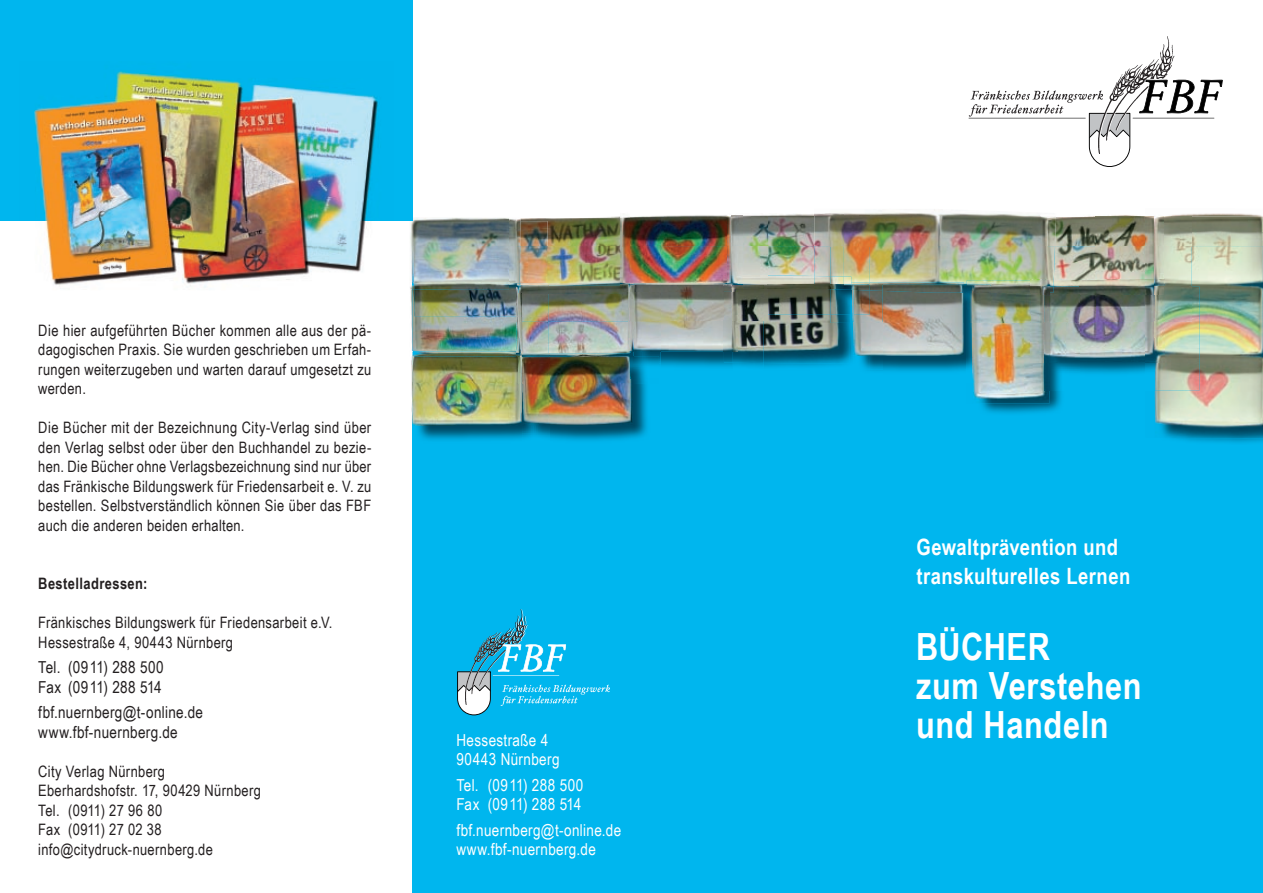
<style>
.page{position:relative;width:1263px;height:893px;background:#fff}
.page>*{position:absolute;margin:0;border:0;box-sizing:border-box;transform-origin:0 0}
.t1{font:700 37.5px/39px "Arial Narrow";letter-spacing:.015em;color:#fff}
.t2{font:700 22.5px/28.5px "Arial Narrow";letter-spacing:.02em;color:#fff}
.t3{font:16.5px/19.5px "Arial Narrow";letter-spacing:.02em;color:#fff}
.t4{font:16.5px/19.5px "Arial Narrow";letter-spacing:.02em;color:#231f20}
.t5{font:15.75px/19.5px "Arial Narrow";letter-spacing:.02em;color:#231f20;text-align:justify}
.t6{font:700 15.75px "Arial Narrow";letter-spacing:.025em;color:#231f20}
</style>
<div class="page">
<div style="left:412px;top:246px;width:851px;height:647px;background:#00b6ee"></div>
<img style="left:1119px;top:36px;width:55px;height:44px">
<svg style="left:968px;top:80px;width:255px;height:87px"></svg>
<img style="left:482px;top:609px;width:44px;height:35px">
<svg style="left:457px;top:644px;width:153px;height:71px"></svg>
<img style="left:410px;top:217px;width:99px;height:66px">
<img style="left:412px;top:246px;width:2px;height:37px">
<img style="left:414px;top:221px;width:133px;height:62px">
<img style="left:593px;top:216px;width:27px;height:2px">
<img style="left:520px;top:218px;width:110px;height:28px">
<img style="left:547px;top:246px;width:83px;height:37px">
<svg style="left:509px;top:219px;width:11px;height:2px"></svg>
<img style="left:664px;top:215px;width:64px;height:1px">
<img style="left:630px;top:216px;width:240px;height:30px">
<img style="left:661px;top:246px;width:67px;height:37px">
<img style="left:630px;top:218px;width:31px;height:65px">
<svg style="left:620px;top:216px;width:10px;height:2px"></svg>
<img style="left:731px;top:214px;width:83px;height:2px">
<img style="left:728px;top:246px;width:15px;height:30px">
<img style="left:767px;top:246px;width:63px;height:30px">
<img style="left:743px;top:216px;width:24px;height:60px">
<svg style="left:731px;top:216px;width:12px;height:1px"></svg>
<img style="left:814px;top:209px;width:226px;height:7px">
<svg style="left:844px;top:216px;width:26px;height:1px"></svg>
<img style="left:870px;top:216px;width:170px;height:69px">
<img style="left:844px;top:246px;width:26px;height:31px">
<img style="left:830px;top:216px;width:14px;height:60px">
<img style="left:1095px;top:215px;width:50px;height:2px">
<img style="left:1040px;top:216px;width:55px;height:30px">
<img style="left:1040px;top:246px;width:7px;height:34px">
<img style="left:1095px;top:217px;width:50px;height:77px">
<img style="left:1056px;top:246px;width:39px;height:41px">
<img style="left:1047px;top:217px;width:9px;height:63px">
<img style="left:883px;top:323px;width:84px;height:48px">
<img style="left:964px;top:293px;width:3px;height:30px">
<svg style="left:964px;top:285px;width:3px;height:8px"></svg>
<img style="left:883px;top:282px;width:81px;height:3px">
<img style="left:883px;top:293px;width:81px;height:63px">
<img style="left:883px;top:285px;width:81px;height:8px">
<img style="left:981px;top:390px;width:81px;height:24px">
<img style="left:967px;top:280px;width:64px;height:6px">
<img style="left:967px;top:293px;width:6px;height:86px">
<img style="left:967px;top:285px;width:23px;height:8px">
<img style="left:973px;top:323px;width:77px;height:80px">
<img style="left:990px;top:286px;width:41px;height:37px">
<img style="left:973px;top:286px;width:17px;height:97px">
<img style="left:1044px;top:362px;width:101px;height:28px">
<img style="left:1031px;top:294px;width:19px;height:68px">
<img style="left:1079px;top:294px;width:66px;height:68px">
<svg style="left:1079px;top:321px;width:16px;height:2px"></svg>
<img style="left:1079px;top:287px;width:16px;height:7px">
<img style="left:1050px;top:294px;width:29px;height:68px">
<img style="left:1047px;top:294px;width:3px;height:27px">
<svg style="left:1031px;top:280px;width:48px;height:14px"></svg>
<img style="left:1155px;top:216px;width:108px;height:227px">
<img style="left:1169px;top:213px;width:93px;height:3px">
<img style="left:1145px;top:294px;width:10px;height:113px">
<img style="left:1145px;top:217px;width:10px;height:63px">
<img style="left:1163px;top:217px;width:28px;height:70px">
<svg style="left:1145px;top:216px;width:18px;height:1px"></svg>
<img style="left:1155px;top:246px;width:8px;height:34px">
<img style="left:1155px;top:287px;width:44px;height:103px">
<img style="left:1165px;top:287px;width:26px;height:34px">
<img style="left:1155px;top:294px;width:10px;height:68px">
<svg style="left:1145px;top:280px;width:20px;height:14px"></svg>
<img style="left:410px;top:289px;width:2px;height:54px">
<img style="left:414px;top:283px;width:95px;height:6px">
<img style="left:412px;top:289px;width:104px;height:62px">
<img style="left:414px;top:289px;width:95px;height:27px">
<svg style="left:410px;top:283px;width:4px;height:6px"></svg>
<img style="left:548px;top:283px;width:72px;height:3px">
<img style="left:516px;top:322px;width:3px;height:29px">
<img style="left:521px;top:322px;width:109px;height:32px">
<img style="left:548px;top:294px;width:80px;height:28px">
<img style="left:548px;top:286px;width:72px;height:8px">
<img style="left:622px;top:294px;width:6px;height:26px">
<img style="left:519px;top:322px;width:2px;height:29px">
<svg style="left:509px;top:283px;width:39px;height:39px"></svg>
<img style="left:633px;top:352px;width:100px;height:15px">
<img style="left:633px;top:283px;width:91px;height:2px">
<img style="left:628px;top:322px;width:5px;height:30px">
<img style="left:628px;top:294px;width:5px;height:26px">
<img style="left:633px;top:285px;width:91px;height:67px">
<svg style="left:660px;top:291px;width:1px;height:31px"></svg>
<img style="left:633px;top:285px;width:28px;height:6px">
<svg style="left:620px;top:283px;width:13px;height:11px"></svg>
<img style="left:853px;top:356px;width:30px;height:17px">
<img style="left:851px;top:323px;width:32px;height:33px">
<img style="left:733px;top:320px;width:31px;height:49px">
<img style="left:743px;top:276px;width:101px;height:12px">
<svg style="left:724px;top:352px;width:9px;height:11px"></svg>
<img style="left:724px;top:291px;width:9px;height:61px">
<img style="left:731px;top:291px;width:6px;height:24px">
<img style="left:764px;top:315px;width:86px;height:49px">
<svg style="left:764px;top:315px;width:3px;height:5px"></svg>
<img style="left:764px;top:288px;width:66px;height:27px">
<img style="left:830px;top:284px;width:14px;height:39px">
<svg style="left:814px;top:288px;width:16px;height:1px"></svg>
<svg style="left:844px;top:277px;width:39px;height:46px"></svg>
<img style="left:737px;top:288px;width:27px;height:32px">
<img style="left:743px;top:285px;width:21px;height:3px">
<img style="left:733px;top:320px;width:4px;height:32px">
<svg style="left:733px;top:315px;width:4px;height:5px"></svg>
<svg style="left:724px;top:276px;width:19px;height:15px"></svg>
<img style="left:414px;top:425px;width:109px;height:15px">
<img style="left:411px;top:383px;width:1px;height:29px">
<img style="left:412px;top:357px;width:108px;height:68px">
<svg style="left:411px;top:357px;width:2px;height:26px"></svg>
<img style="left:412px;top:351px;width:104px;height:6px">
<img style="left:523px;top:383px;width:124px;height:58px">
<img style="left:632px;top:356px;width:27px;height:27px">
<img style="left:549px;top:354px;width:81px;height:2px">
<img style="left:520px;top:357px;width:112px;height:68px">
<img style="left:549px;top:356px;width:81px;height:1px">
<img style="left:630px;top:357px;width:2px;height:21px">
<svg style="left:630px;top:352px;width:3px;height:5px"></svg>
<img style="left:523px;top:383px;width:1px;height:42px">
<svg style="left:516px;top:351px;width:33px;height:33px"></svg>
<div style="left:0;top:0;width:412px;height:221px;background:#00b6ee"></div>
<img style="left:34px;top:71px;width:344px;height:217px">
<p class="t5" style="left:38px;top:320px;width:334px">Die hier aufgeführten Bücher kommen alle aus der pä&shy;dagogischen Praxis. Sie wurden geschrieben um Erfah&shy;rungen weiterzugeben und warten darauf umgesetzt zu werden.</p>
<p class="t5" style="left:38px;top:417px;width:335px">Die Bücher mit der Bezeichnung City-Verlag sind über den Verlag selbst oder über den Buchhandel zu bezie&shy;hen. Die Bücher ohne Verlagsbezeichnung sind nur über das Fränkische Bildungswerk für Friedensarbeit e. V. zu bestellen. Selbstverständlich können Sie über das FBF auch die anderen beiden erhalten.</p>
<p class="t6" style="left:38px;top:572px;width:111px">Bestelladressen:</p>
<p class="t5" style="left:38px;top:612px;width:296px">Fränkisches Bildungswerk für Friedensarbeit e.V.<br>Hessestraße 4, 90443 Nürnberg</p>
<p class="t4" style="left:38px;top:657px;width:127px">Tel. (09 11) 288 500<br>Fax (09 11) 288 514</p>
<p class="t4" style="left:38px;top:702px;width:166px">fbf.nuernberg@t-online.de www.fbf-nuernberg.de</p>
<p class="t5" style="left:38px;top:761px;width:224px;text-align:left">City Verlag Nürnberg<br>Eberhardshofstr. 17, 90429 Nürnberg<br>Tel. (0911) 27 96 80<br>Fax (0911) 27 02 38 info@citydruck-nuernberg.de</p>
<p class="t3" style="left:456px;top:729px;width:105px">Hessestraße 4<br>90443 Nürnberg</p>
<p class="t3" style="left:456px;top:774px;width:128px">Tel. (09 11) 288 500<br>Fax (09 11) 288 514</p>
<p class="t3" style="left:456px;top:819px;width:166px">fbf.nuernberg@t-online.de www.fbf-nuernberg.de</p>
<h2 class="t2" style="left:916px;top:532px;width:215px">Gewaltprävention und transkulturelles Lernen</h2>
<h1 class="t1" style="left:916px;top:625px;width:227px">BÜCHER<br>zum Verstehen und Handeln</h1>
</div>
